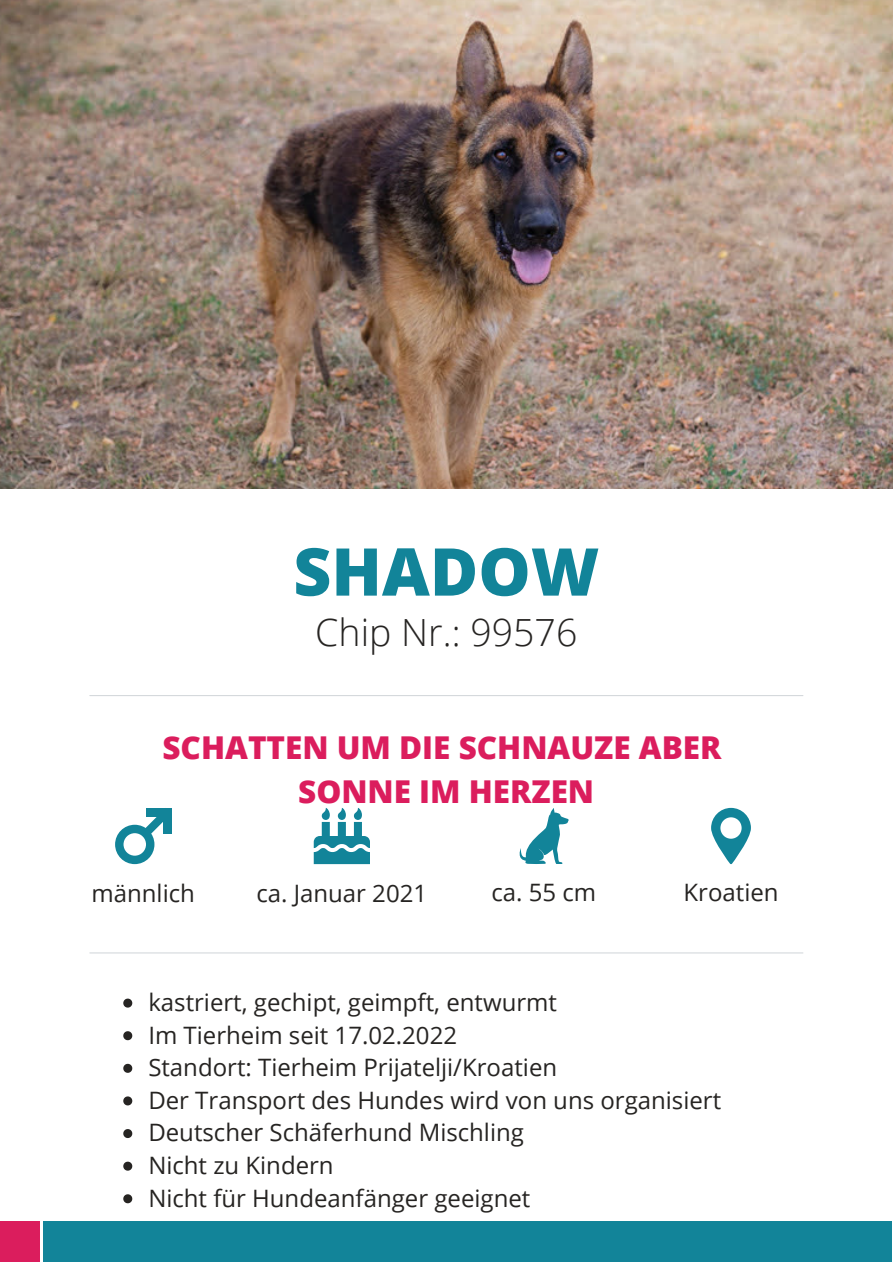
<style>
.page{position:relative;width:893px;height:1264px;background:#fff}
.page>*{position:absolute;margin:0;border:0;box-sizing:border-box;transform-origin:0 0}
.t1{font:800 66px "Open Sans";color:#128499}
.t2{font:300 37.5px "Open Sans";color:#262422}
.t3{font:800 31.5px/43.8px "Open Sans";color:#db1d5d;text-align:center}
.t4{font:24px/32.5px "Open Sans";color:#262422}
</style>
<div class="page">
<hr style="left:90px;top:695px;width:712px;height:1px;background:#d5d9dc">
<svg style="left:314px;top:808px;width:56px;height:56px"></svg>
<svg style="left:519px;top:808px;width:50px;height:56px"></svg>
<svg style="left:711px;top:807px;width:39px;height:57px"></svg>
<hr style="left:90px;top:952px;width:712px;height:1px;background:#d5d9dc">
<img style="left:0;top:0;width:892px;height:489px">
<div style="left:43px;top:1221px;width:849px;height:41px;background:#128499"></div>
<div style="left:0;top:1221px;width:39px;height:41px;background:#db1d5d"></div>
<svg style="left:115px;top:816px;width:56px;height:48px"></svg>
<div style="left:163px;top:807px;width:8px;height:26px;background:#128499"></div>
<div style="left:146px;top:807px;width:25px;height:9px;background:#128499"></div>
<svg style="left:123px;top:998px;width:9px;height:9px"></svg>
<svg style="left:123px;top:1031px;width:9px;height:9px"></svg>
<svg style="left:123px;top:1063px;width:9px;height:9px"></svg>
<svg style="left:123px;top:1096px;width:9px;height:9px"></svg>
<svg style="left:123px;top:1129px;width:9px;height:8px"></svg>
<svg style="left:123px;top:1161px;width:9px;height:9px"></svg>
<svg style="left:123px;top:1194px;width:9px;height:9px"></svg>
<h1 class="t1" style="left:293px;top:525px;width:307px">SHADOW</h1>
<h2 class="t2" style="left:315px;top:606px;width:263px">Chip Nr.: 99576</h2>
<h3 class="t3" style="left:162px;top:725px;width:560px">SCHATTEN UM DIE SCHNAUZE ABER<br>SONNE IM HERZEN</h3>
<p class="t4" style="left:91px;top:875px;width:105px">männlich</p>
<p class="t4" style="left:256px;top:875px;width:172px">ca. Januar 2021</p>
<p class="t4" style="left:491px;top:875px;width:106px">ca. 55 cm</p>
<p class="t4" style="left:683px;top:875px;width:96px">Kroatien</p>
<p class="t4" style="left:148px;top:985px;width:574px">kastriert, gechipt, geimpft, entwurmt<br>Im Tierheim seit 17.02.2022<br>Standort: Tierheim Prijatelji/Kroatien<br>Der Transport des Hundes wird von uns organisiert Deutscher Schäferhund Mischling<br>Nicht zu Kindern<br>Nicht für Hundeanfänger geeignet</p>
</div>
